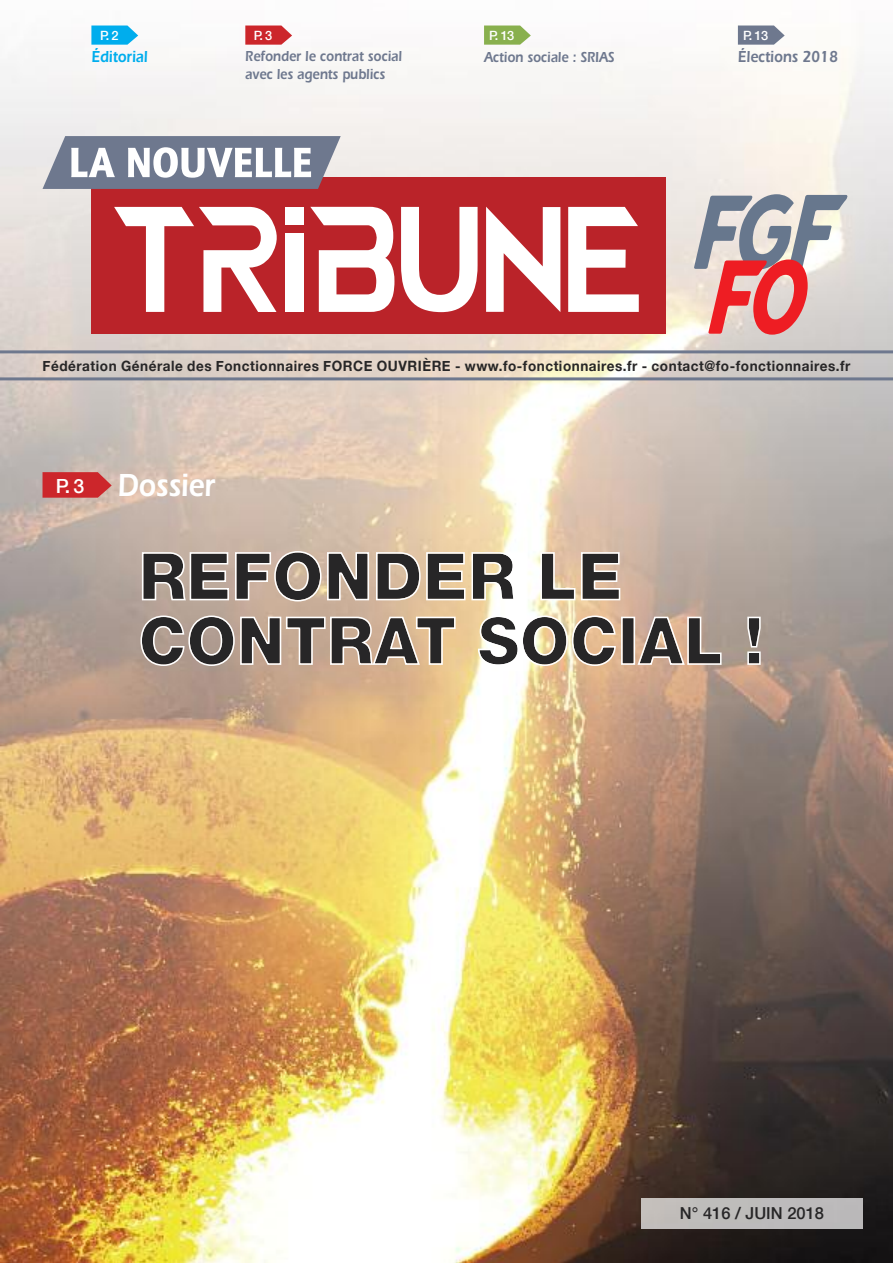
<style>
.page{position:relative;width:893px;height:1263px;background:#fff}
.page>*{position:absolute;margin:0;border:0;box-sizing:border-box;transform-origin:0 0}
.t1{font:600 33px "Itc Eras";color:#fff;scale:.85 1}
.t2{font:500 16.5px "Helvetica Neue";color:#272627}
.t3{font:600 16.5px "Itc Eras";color:#6e788e;scale:.85 1}
.t4{font:600 16.5px "Itc Eras";color:#00aded;scale:.85 1}
.t5{font:600 15px/18px "Itc Eras";color:#6e788e;scale:.85 1}
.t6{font:700 14.25px "Helvetica Neue";letter-spacing:.04em;color:#272627;scale:.95 1}
.t7{font:500 12.75px "Helvetica Neue";color:#fff}
.s1{font-family:"Helvetica Neue";font-weight:500;font-size:19.5px}
</style>
<div class="page">
<img style="left:0;top:25px;width:893px;height:1238px">
<hr style="left:0;top:350px;width:893px;height:3px;background:#6e788e">
<hr style="left:0;top:377px;width:893px;height:3px;background:#6e788e">
<div style="left:91px;top:177px;width:574px;height:157px;background:#ba2329"></div>
<svg style="left:568px;top:207px;width:71px;height:105px"></svg>
<svg style="left:486px;top:207px;width:74px;height:105px"></svg>
<svg style="left:401px;top:207px;width:77px;height:105px"></svg>
<svg style="left:310px;top:207px;width:84px;height:105px"></svg>
<div style="left:285px;top:233px;width:19px;height:79px;background:#fff"></div>
<div style="left:285px;top:207px;width:19px;height:18px;background:#fff"></div>
<svg style="left:114px;top:207px;width:163px;height:105px"></svg>
<svg style="left:694px;top:194px;width:154px;height:141px"></svg>
<svg style="left:43px;top:136px;width:298px;height:53px"></svg>
<svg style="left:738px;top:26px;width:47px;height:19px"></svg>
<svg style="left:91px;top:26px;width:47px;height:19px"></svg>
<svg style="left:245px;top:26px;width:47px;height:19px"></svg>
<div style="left:641px;top:1198px;width:222px;height:30px;background:#bdbbbb"></div>
<svg style="left:43px;top:472px;width:69px;height:26px"></svg>
<svg style="left:484px;top:26px;width:47px;height:19px"></svg>
<svg style="left:140px;top:615px;width:621px;height:51px"></svg>
<svg style="left:142px;top:551px;width:478px;height:50px"></svg>
<p class="t7" style="left:100px;top:28px;width:20px">P. 2</p>
<p class="t7" style="left:254px;top:28px;width:20px">P. 3</p>
<p class="t7" style="left:489px;top:28px;width:27px">P. 13</p>
<p class="t7" style="left:743px;top:28px;width:27px">P. 13</p>
<p class="t4" style="left:91px;top:51px;width:68px">Éditorial</p>
<p class="t3" style="left:738px;top:51px;width:119px">Élections 2018</p>
<p class="t5" style="left:245px;top:49px;width:186px">Refonder le contrat social avec les agents publics</p>
<p class="t5" style="left:484px;top:50px;width:155px">Action sociale : SRIAS</p>
<p class="t6" style="left:43px;top:357px;width:852px">Fédération Générale des Fonctionnaires FORCE OUVRIÈRE - www.fo-fonctionnaires.fr - contact@fo-fonctionnaires.fr</p>
<h1 class="t1" style="left:56px;top:474px;width:189px"><span class="s1">P. 3</span> Dossier</h1>
<p class="t2" style="left:680px;top:1203px;width:146px">N° 416 / JUIN 2018</p>
</div>
